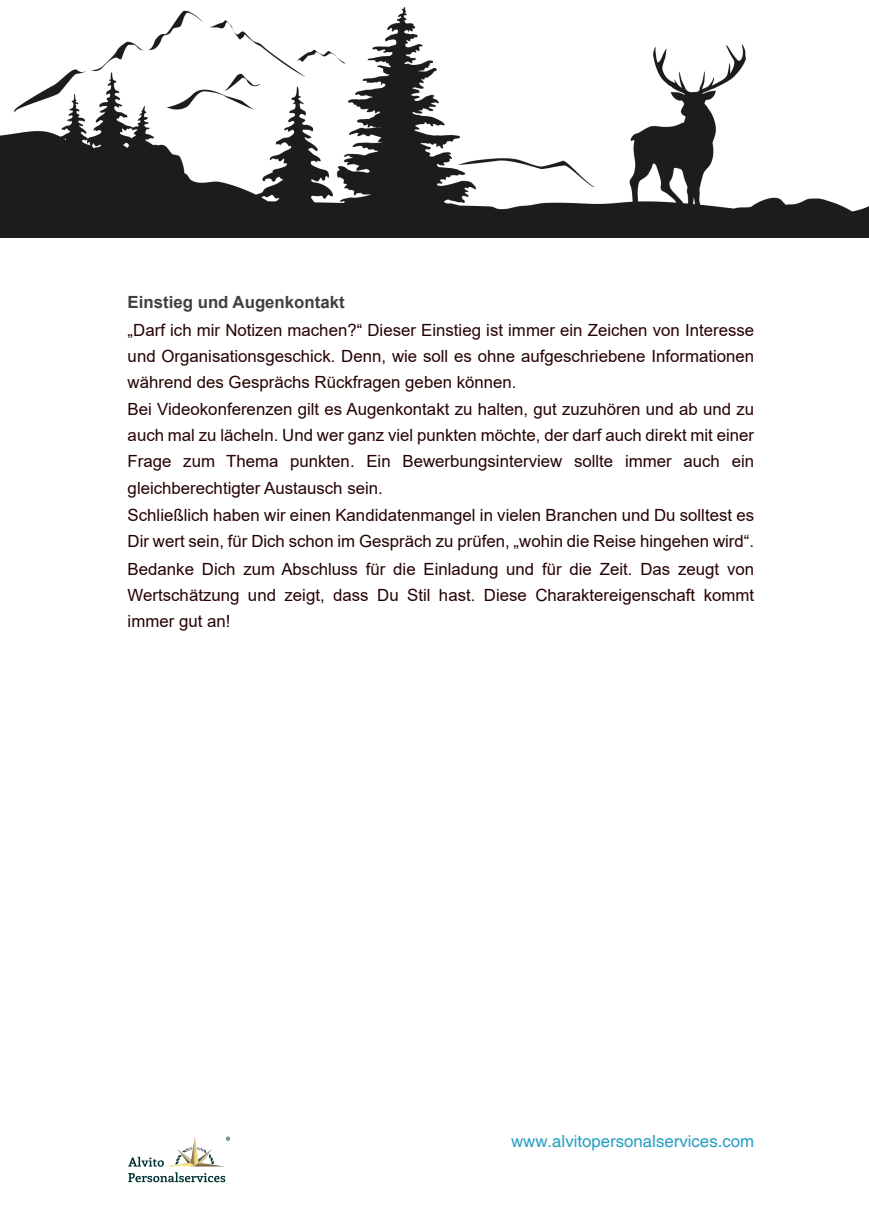
<style>
.page{position:relative;width:869px;height:1228px;background:#fff}
.page>*{position:absolute;margin:0;border:0;box-sizing:border-box;transform-origin:0 0}
.t1{font:16.8px/26px "Arial";color:#260202;text-align:justify}
.t2{font:16.8px "Helvetica";color:#249fc1}
.t3{font:700 16.8px "Arial";color:#404040}
</style>
<div class="page">
<img style="left:0;top:7px;width:868px;height:230px">
<img style="left:193px;top:1137px;width:4px;height:10px">
<img style="left:169px;top:1164px;width:52px;height:2px">
<svg style="left:175px;top:1147px;width:39px;height:17px"></svg>
<svg style="left:128px;top:1157px;width:36px;height:9px"></svg>
<svg style="left:128px;top:1172px;width:97px;height:10px"></svg>
<svg style="left:226px;top:1136px;width:4px;height:5px"></svg>
<p class="t3" style="left:128px;top:296px;width:218px">Einstieg und Augenkontakt</p>
<p class="t1" style="left:128px;top:318px;width:627px">„Darf ich mir Notizen machen?“ Dieser Einstieg ist immer ein Zeichen von Interesse und Organisationsgeschick. Denn, wie soll es ohne aufgeschriebene Informationen während des Gesprächs Rückfragen geben können.</p>
<p class="t1" style="left:128px;top:398px;width:627px">Bei Videokonferenzen gilt es Augenkontakt zu halten, gut zuzuhören und ab und zu auch mal zu lächeln. Und wer ganz viel punkten möchte, der darf auch direkt mit einer Frage zum Thema punkten. Ein Bewerbungsinterview sollte immer auch ein gleichberechtigter Austausch sein.</p>
<p class="t1" style="left:128px;top:504px;width:627px">Schließlich haben wir einen Kandidatenmangel in vielen Branchen und Du solltest es<br>Dir wert sein, für Dich schon im Gespräch zu prüfen, „wohin die Reise hingehen wird“.</p>
<p class="t1" style="left:128px;top:558px;width:627px">Bedanke Dich zum Abschluss für die Einladung und für die Zeit. Das zeugt von Wertschätzung und zeigt, dass Du Stil hast. Diese Charaktereigenschaft kommt immer gut an!</p>
<p class="t2" style="left:511px;top:1134px;width:244px">www.alvitopersonalservices.com</p>
</div>
